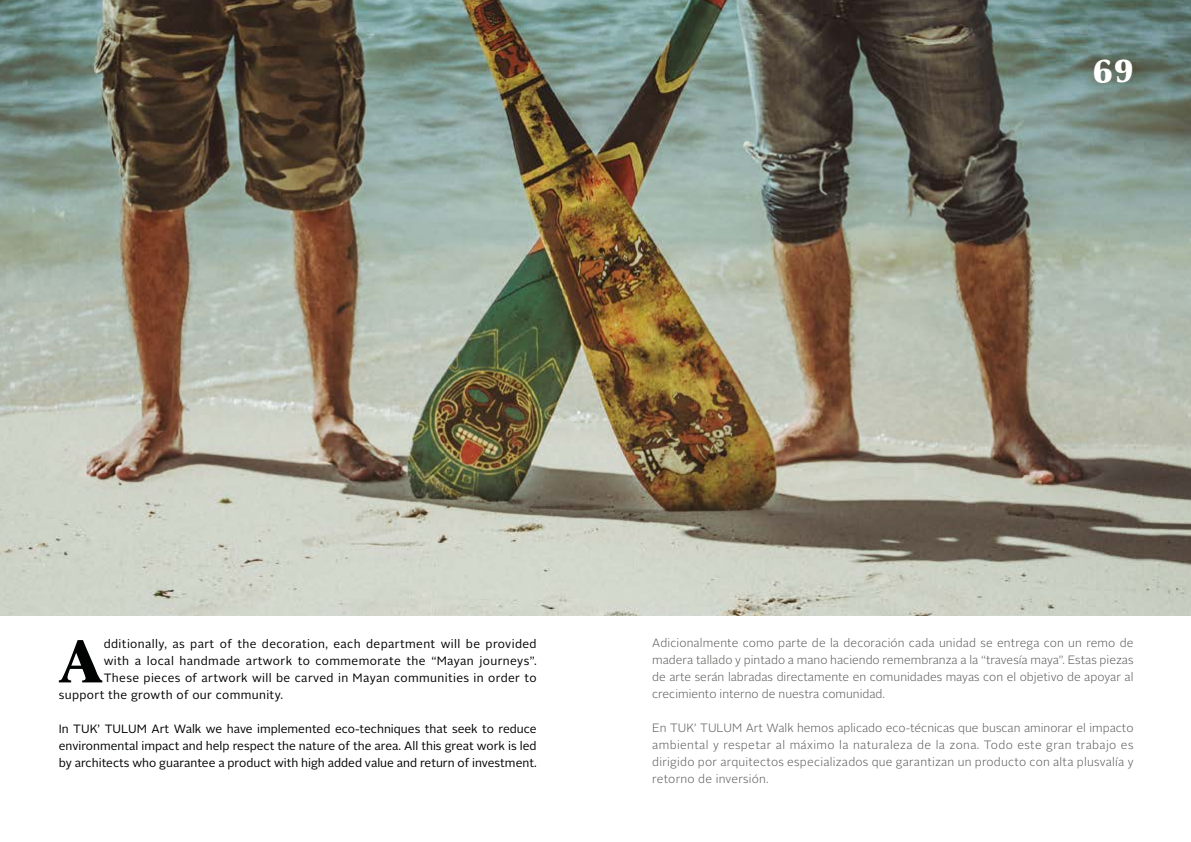
<style>
.page{position:relative;width:1191px;height:842px;background:#fff}
.page>*{position:absolute;margin:0;border:0;box-sizing:border-box;transform-origin:0 0}
.t1{font:700 61.1px "Alinea Serif";color:#010202}
.t2{font:700 32px "Alinea Serif";color:#fff}
.t3{font:300 12px/17px "Alright Sans";color:#575756;text-align:justify}
.t4{font:12px/17px "Alright Sans";letter-spacing:.03em;color:#010202;text-align:justify}
</style>
<div class="page">
<img style="left:0;top:0;width:1191px;height:615px">
<h2 class="t2" style="left:1092px;top:52px;width:44px">69</h2>
<h1 class="t1" style="left:59px;top:625px;width:44px">A</h1>
<p class="t4" style="left:104px;top:636px;width:434px">dditionally, as part of the decoration, each department will be provided</p>
<p class="t4" style="left:104px;top:653px;width:434px">with a local handmade artwork to commemorate the “Mayan journeys”.</p>
<p class="t4" style="left:104px;top:670px;width:434px">These pieces of artwork will be carved in Mayan communities in order to</p>
<p class="t4" style="left:59px;top:687px;width:226px">support the growth of our community.</p>
<p class="t4" style="left:59px;top:721px;width:479px">In TUK’ TULUM Art Walk we have implemented eco-techniques that seek to reduce environmental impact and help respect the nature of the area. All this great work is led by architects who guarantee a product with high added value and return of investment.</p>
<p class="t3" style="left:652px;top:634px;width:483px">Adicionalmente como parte de la decoración cada unidad se entrega con un remo de madera tallado y pintado a mano haciendo remembranza a la “travesía maya”. Estas piezas de arte serán labradas directamente en comunidades mayas con el objetivo de apoyar al crecimiento interno de nuestra comunidad.</p>
<p class="t3" style="left:652px;top:719px;width:483px">En TUK’ TULUM Art Walk hemos aplicado eco-técnicas que buscan aminorar el impacto ambiental y respetar al máximo la naturaleza de la zona. Todo este gran trabajo es dirigido por arquitectos especializados que garantizan un producto con alta plusvalía y retorno de inversión.</p>
</div>
